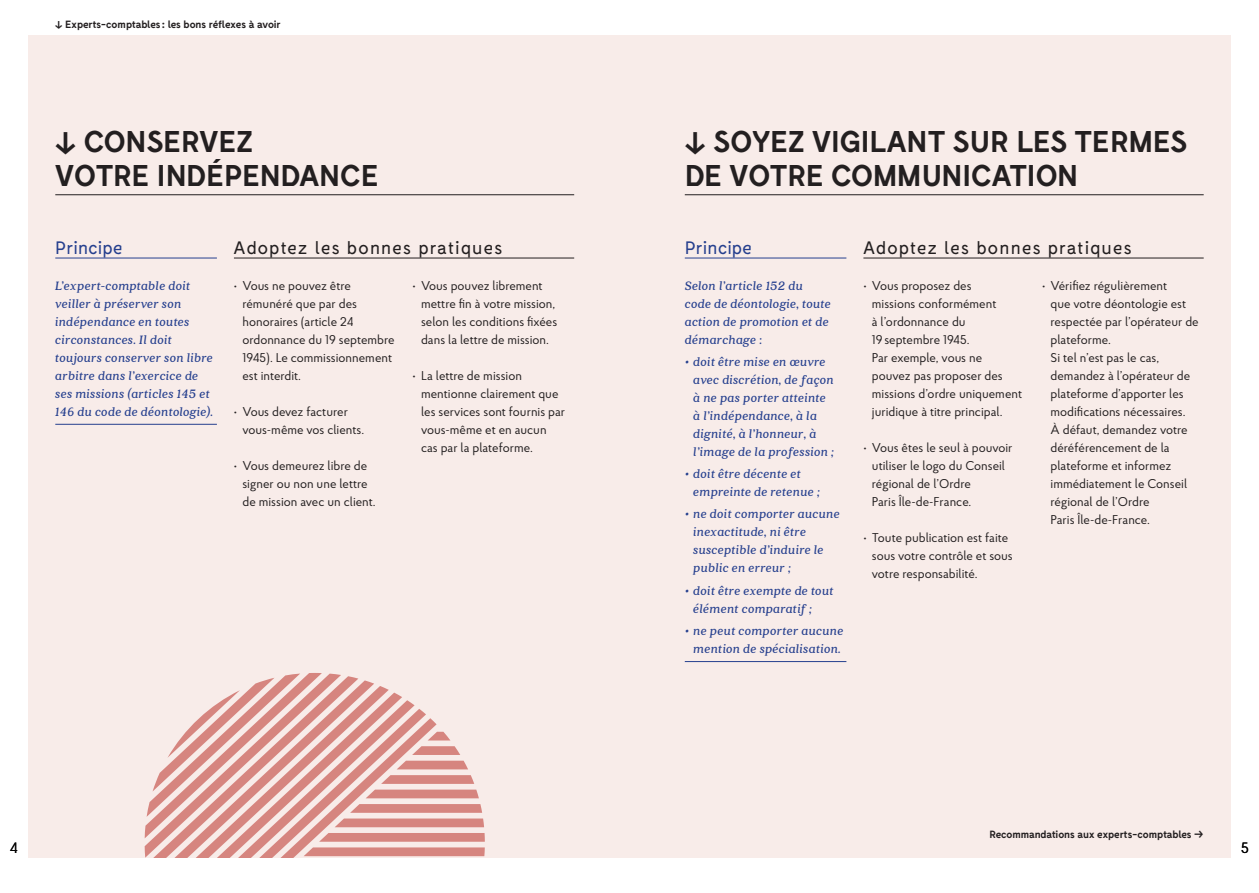
<style>
.page{position:relative;width:1259px;height:893px;background:#fff}
.page>*{position:absolute;margin:0;border:0;box-sizing:border-box;transform-origin:0 0}
.TITRES_1{font:700 30px/34.5px "Fabrik";color:#231f20}
.INTER{font:18px "Fabrik";letter-spacing:.07em;color:#231f20}
.PRINCIPES_01{font:18px "Fabrik";letter-spacing:.02em;color:#253f8e}
.t1{font:15px "Proba Pro";color:#030303}
.PRINCIPES_TXT_01{font:italic 700 13.5px/18px "Quincy CF";letter-spacing:.03em;color:#253f8e}
.t2{font:12.75px/18px "Proba Pro";color:#231f20}
.ENTÊTES{font:700 10.5px "Fabrik";color:#231f20}
.s1{font-size:11.1px}
</style>
<div class="page">
<div style="left:28px;top:35px;width:601px;height:823px;background:#f8ece9"></div>
<div style="left:629px;top:35px;width:602px;height:823px;background:#f8ece9"></div>
<hr style="left:685px;top:194px;width:518px;height:1px;background:#231f20">
<hr style="left:685px;top:258px;width:161px;height:1px;background:#253f8e">
<hr style="left:685px;top:661px;width:161px;height:1px;background:#253f8e">
<hr style="left:863px;top:258px;width:340px;height:1px;background:#231f20">
<hr style="left:55px;top:194px;width:519px;height:1px;background:#231f20">
<hr style="left:55px;top:258px;width:162px;height:1px;background:#253f8e">
<hr style="left:55px;top:424px;width:162px;height:1px;background:#253f8e">
<hr style="left:234px;top:258px;width:340px;height:1px;background:#231f20">
<svg style="left:145px;top:673px;width:340px;height:185px"></svg>
<p class="ENTÊTES" style="left:55px;top:18px;width:227px">↓ Experts-comptables : les bons réflexes à avoir</p>
<p class="TITRES_1" style="left:55px;top:124px;width:325px">↓ CONSERVEZ<br>VOTRE INDÉPENDANCE</p>
<p class="PRINCIPES_01" style="left:55px;top:238px;width:68px">Principe</p>
<p class="PRINCIPES_TXT_01" style="left:55px;top:277px;width:159px">L’expert-comptable doit veiller à préserver son indépendance en toutes circonstances. Il doit toujours conserver son libre arbitre dans l’exercice de ses missions (articles 145 et<br>146 du code de déontologie).</p>
<p class="INTER" style="left:234px;top:238px;width:270px">Adoptez les bonnes pratiques</p>
<p class="t2" style="left:242px;top:276px;width:154px;text-indent:-9px">• Vous ne pouvez être rémunéré que par des honoraires (article 24 ordonnance du 19 septembre<br>1945). Le commissionnement est interdit.</p>
<p class="t2" style="left:242px;top:402px;width:123px;text-indent:-9px">• Vous devez facturer vous-même vos clients.</p>
<p class="t2" style="left:242px;top:456px;width:135px;text-indent:-9px">• Vous demeurez libre de signer ou non une lettre de mission avec un client.</p>
<p class="t2" style="left:421px;top:276px;width:138px;text-indent:-9px">• Vous pouvez librement mettre fin à votre mission, selon les conditions fixées dans la lettre de mission.</p>
<p class="t2" style="left:421px;top:366px;width:146px;text-indent:-9px">• La lettre de mission mentionne clairement que les services sont fournis par vous-même et en aucun cas par la plateforme.</p>
<p class="TITRES_1" style="left:685px;top:124px;width:504px">↓ SOYEZ VIGILANT SUR LES TERMES<br>DE VOTRE COMMUNICATION</p>
<p class="PRINCIPES_01" style="left:685px;top:238px;width:68px">Principe</p>
<p class="PRINCIPES_TXT_01" style="left:685px;top:277px;width:147px">Selon l’article 152 du code de déontologie, toute action de promotion et de démarchage :</p>
<p class="PRINCIPES_TXT_01" style="left:693px;top:353px;width:142px;text-indent:-9px">• doit être mise en œuvre avec discrétion, de façon à ne pas porter atteinte à l’indépendance, à la dignité, à l’honneur, à l’image de la profession ;</p>
<p class="PRINCIPES_TXT_01" style="left:693px;top:465px;width:128px;text-indent:-9px">• doit être décente et empreinte de retenue ;</p>
<p class="PRINCIPES_TXT_01" style="left:693px;top:505px;width:148px;text-indent:-9px">• ne doit comporter aucune inexactitude, ni être susceptible d’induire le public en erreur ;</p>
<p class="PRINCIPES_TXT_01" style="left:693px;top:582px;width:142px;text-indent:-9px">• doit être exempte de tout élément comparatif ;</p>
<p class="PRINCIPES_TXT_01" style="left:685px;top:622px;width:160px;text-align:center">• ne peut comporter aucune mention de spécialisation.</p>
<p class="INTER" style="left:863px;top:238px;width:270px">Adoptez les bonnes pratiques</p>
<p class="t2" style="left:872px;top:276px;width:152px;text-indent:-9px">• Vous proposez des<br>missions conformément<br>à l’ordonnance du<br>19septembre 1945.<br>Par exemple, vous ne pouvez pas proposer des missions d’ordre uniquement juridique à titre principal.</p>
<p class="t2" style="left:872px;top:438px;width:142px;text-indent:-9px">• Vous êtes le seul à pouvoir utiliser le logo du Conseil régional de l’Ordre<br>Paris Île-de-France.</p>
<p class="t2" style="left:872px;top:528px;width:142px;text-indent:-9px">• Toute publication est faite sous votre contrôle et sous votre responsabilité.</p>
<p class="t2" style="left:1050px;top:276px;width:150px;text-indent:-9px">• Vérifiez régulièrement<br>que votre déontologie est respectée par l’opérateur de plateforme.<br>Si tel n’est pas le cas, demandez à l’opérateur de plateforme d’apporter les modifications nécessaires.<br>À défaut, demandez votre déréférencement de la plateforme et informez immédiatement le Conseil régional de l’Ordre<br>Paris Île-de-France.</p>
<p class="ENTÊTES" style="left:989px;top:828px;width:216px">Recommandations aux experts-comptables <span class="s1">→</span></p>
<p class="t1" style="left:10px;top:838px;width:10px">4</p>
<p class="t1" style="left:1241px;top:838px;width:9px">5</p>
</div>
